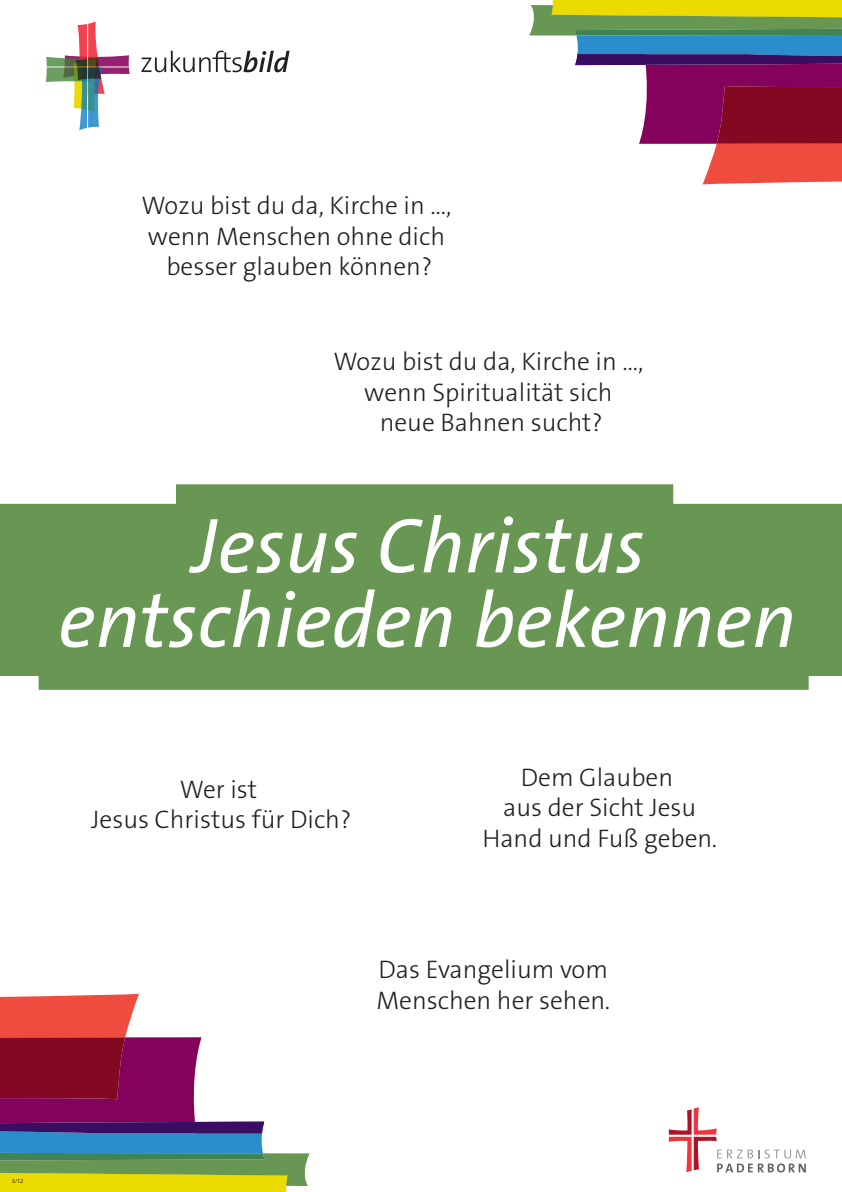
<style>
.page{position:relative;width:842px;height:1192px;background:#fff}
.page>*{position:absolute;margin:0;border:0;box-sizing:border-box;transform-origin:0 0}
.t1{font:italic 78.6px/74.5px "The Sans B W5 Plain";color:#fff;text-align:center}
.t2{font:300 25.5px/30.6px "The Sans B W3";color:#231f20;text-align:center}
.t3{font:6px "Myriad Pro";color:#231f20}
</style>
<div class="page">
<svg style="left:669px;top:1107px;width:137px;height:66px"></svg>
<svg style="left:0;top:994px;width:309px;height:198px"></svg>
<svg style="left:529px;top:0;width:313px;height:184px"></svg>
<div style="left:0;top:484px;width:842px;height:206px;background:#689653"></div>
<svg style="left:141px;top:51px;width:149px;height:21px"></svg>
<svg style="left:46px;top:22px;width:84px;height:108px"></svg>
<p class="t2" style="left:142px;top:191px;width:312px">Wozu bist du da, Kirche in …, wenn Menschen ohne dich besser glauben können?</p>
<p class="t2" style="left:333px;top:347px;width:312px">Wozu bist du da, Kirche in …, wenn Spiritualität sich<br>neue Bahnen sucht?</p>
<h1 class="t1" style="left:58px;top:510px;width:740px">Jesus Christus entschieden bekennen</h1>
<p class="t2" style="left:91px;top:774px;width:262px">Wer ist<br>Jesus Christus für Dich?</p>
<p class="t2" style="left:482px;top:762px;width:236px">Dem Glauben<br>aus der Sicht Jesu<br>Hand und Fuß geben.</p>
<p class="t2" style="left:376px;top:955px;width:235px;text-align:left">Das Evangelium vom<br>Menschen her sehen.</p>
<p class="t3" style="left:12px;top:1178px;width:13px">3/12</p>
</div>
